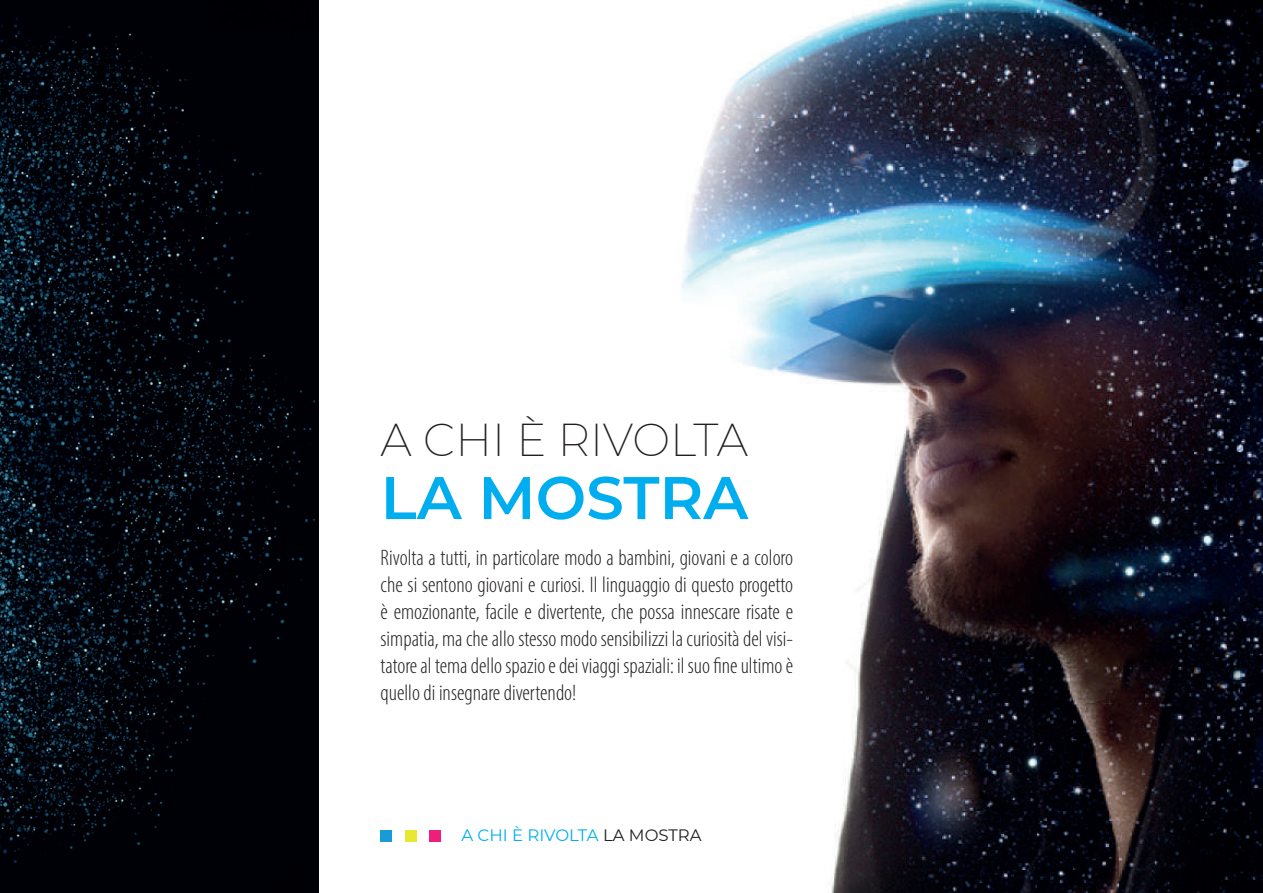
<style>
.page{position:relative;width:1263px;height:893px;background:#fff}
.page>*{position:absolute;margin:0;border:0;box-sizing:border-box;transform-origin:0 0}
.t1{font:600 60px "Montserrat";color:#00aeef}
.t2{font:200 45px "Montserrat";letter-spacing:-.005em;color:#231f20}
.t3{font:22.5px/27px "Myriad Variable Concept";color:#231f20;text-align:justify}
.t4{font:16.5px "Montserrat";color:#00aeef}
.s1{color:#231f20}
</style>
<div class="page">
<div style="left:429px;top:830px;width:12px;height:12px;background:#ee1e7b"></div>
<div style="left:405px;top:830px;width:11px;height:12px;background:#e9e733"></div>
<div style="left:381px;top:830px;width:11px;height:12px;background:#199bd8"></div>
<img style="left:681px;top:0;width:582px;height:893px">
<img style="left:0;top:0;width:319px;height:893px">
<h2 class="t2" style="left:381px;top:410px;width:369px">A CHI È RIVOLTA</h2>
<h1 class="t1" style="left:381px;top:455px;width:369px">LA MOSTRA</h1>
<p class="t3" style="left:381px;top:544px;width:414px">Rivolta a tutti, in particolare modo a bambini, giovani e a coloro che si sentono giovani e curiosi. Il linguaggio di questo progetto è emozionante, facile e divertente, che possa innescare risate e simpatia, ma che allo stesso modo sensibilizzi la curiosità del visi&shy;tatore al tema dello spazio e dei viaggi spaziali: il suo fine ultimo è quello di insegnare divertendo!</p>
<p class="t4" style="left:461px;top:824px;width:242px">A CHI È RIVOLTA <span class="s1">LA MOSTRA</span></p>
</div>
